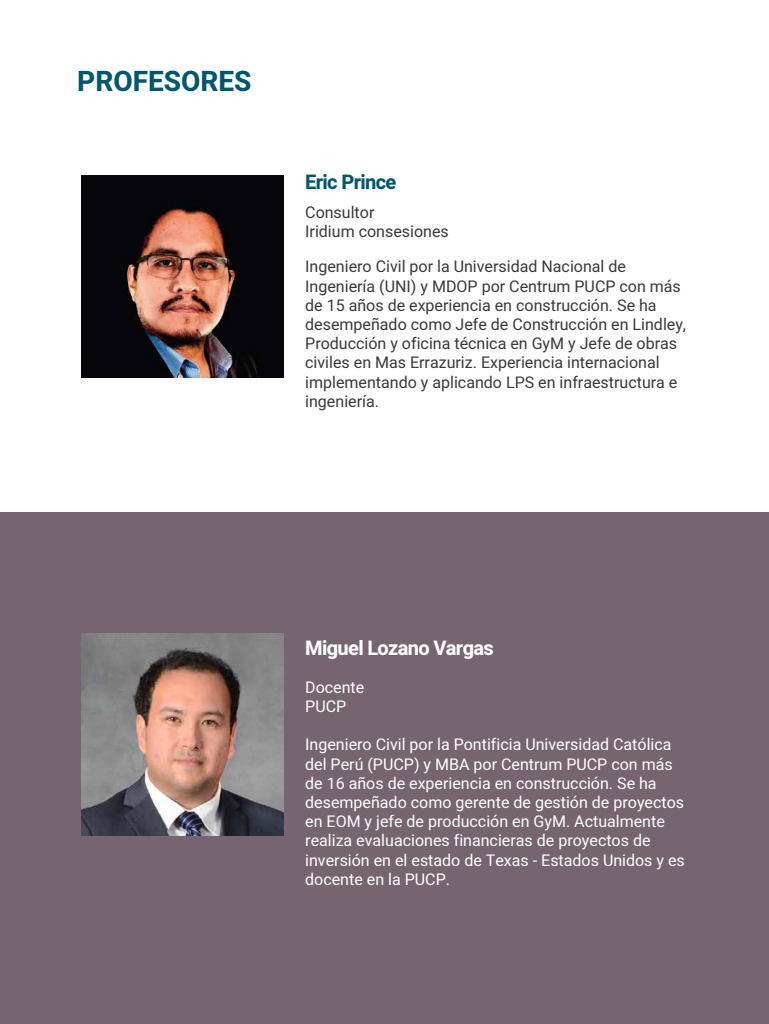
<style>
.page{position:relative;width:769px;height:1024px;background:#fff}
.page>*{position:absolute;margin:0;border:0;box-sizing:border-box;transform-origin:0 0}
.t1{font:700 28px "Heebo";color:#00576c}
.t2{font:700 20px "Heebo";letter-spacing:-.035em;color:#fff}
.t3{font:700 20px "Heebo";letter-spacing:-.035em;color:#00576c}
.t4{font:16px/19.2px "Heebo";color:#3a3a39}
.t5{font:16px/19.2px "Heebo";color:#fff}
</style>
<div class="page">
<div style="left:0;top:512px;width:768px;height:512px;background:#766570"></div>
<img style="left:81px;top:176px;width:202px;height:202px">
<img style="left:81px;top:633px;width:202px;height:202px">
<h1 class="t1" style="left:77px;top:62px;width:176px">PROFESORES</h1>
<p class="t3" style="left:305px;top:168px;width:92px">Eric Prince</p>
<p class="t4" style="left:305px;top:203px;width:145px">Consultor<br>Iridium consesiones</p>
<p class="t4" style="left:305px;top:257px;width:382px">Ingeniero Civil por la Universidad Nacional de Ingeniería (UNI) y MDOP por Centrum PUCP con más de 15 años de experiencia en construcción. Se ha desempeñado como Jefe de Construcción en Lindley, Producción y oficina técnica en GyM y Jefe de obras civiles en Mas Errazuriz. Experiencia internacional implementando y aplicando LPS en infraestructura e ingeniería.</p>
<p class="t2" style="left:305px;top:635px;width:190px">Miguel Lozano Vargas</p>
<p class="t5" style="left:305px;top:678px;width:61px">Docente<br>PUCP</p>
<p class="t5" style="left:305px;top:735px;width:381px">Ingeniero Civil por la Pontificia Universidad Católica del Perú (PUCP) y MBA por Centrum PUCP con más de 16 años de experiencia en construcción. Se ha desempeñado como gerente de gestión de proyectos en EOM y jefe de producción en GyM. Actualmente realiza evaluaciones financieras de proyectos de inversión en el estado de Texas - Estados Unidos y es docente en la PUCP.</p>
</div>
